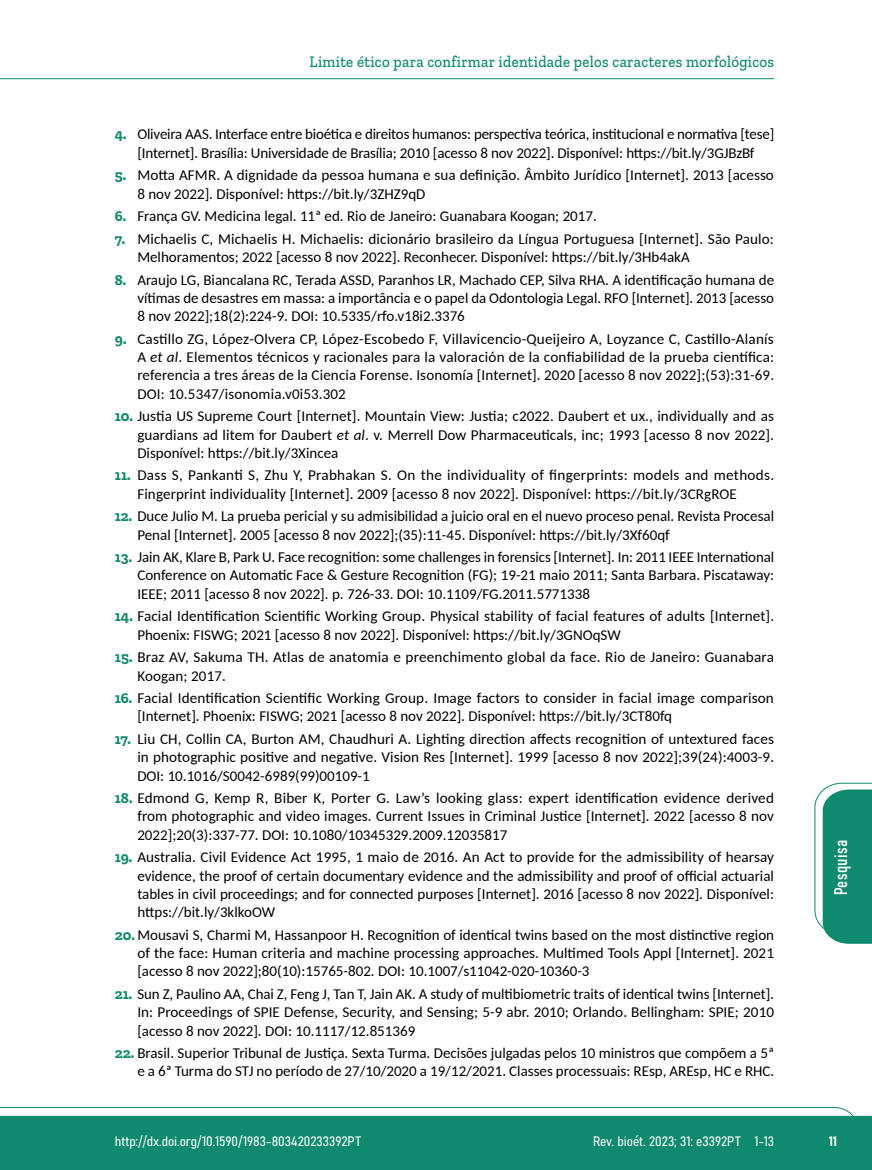
<style>
.page{position:relative;width:872px;height:1170px;background:#fff}
.page>*{position:absolute;margin:0;border:0;box-sizing:border-box;transform-origin:0 0}
.t1{font:18px "Bahnschrift";letter-spacing:.02em;color:#fff}
.t2{font:500 16.5px "Zilla Slab";letter-spacing:.02em;color:#108a6e;scale:.9 1}
.t3{font:15px/18.3px "Carlito";color:#000;text-align:justify}
.t4{font:13.5px "Bahnschrift";color:#fff}
.s1{font-family:"Zilla Slab";font-weight:700;color:#108a6e}
.s2{font-style:italic}
</style>
<div class="page">
<svg style="left:0;top:1107px;width:859px;height:62px;background:#2e9880"></svg>
<hr style="left:0;top:78px;width:774px;height:1px;background:#108a6e">
<svg style="left:814px;top:782px;width:58px;height:161px"></svg>
<p class="t2" style="left:310px;top:53px;width:517px">Limite ético para confirmar identidade pelos caracteres morfológicos</p>
<p class="t3" style="left:115px;top:125px;width:661px;text-align:center"><span class="s1">4.</span> Oliveira AAS. Interface entre bioética e direitos humanos: perspectiva teórica, institucional e normativa [tese] [Internet]. Brasília: Universidade de Brasília; 2010 [acesso 8 nov 2022]. Disponível: https://bit.ly/3GJBzBf</p>
<p class="t3" style="left:137px;top:165px;width:638px;text-indent:-22px"><span class="s1">5.</span> Motta AFMR. A dignidade da pessoa humana e sua definição. Âmbito Jurídico [Internet]. 2013 [acesso<br>8 nov 2022]. Disponível: https://bit.ly/3ZHZ9qD</p>
<p class="t3" style="left:115px;top:206px;width:483px"><span class="s1">6.</span> França GV. Medicina legal. 11ª ed. Rio de Janeiro: Guanabara Koogan; 2017.</p>
<p class="t3" style="left:137px;top:229px;width:638px;text-indent:-22px"><span class="s1">7.</span> Michaelis C, Michaelis H. Michaelis: dicionário brasileiro da Língua Portuguesa [Internet]. São Paulo:<br>Melhoramentos; 2022 [acesso 8 nov 2022]. Reconhecer. Disponível: https://bit.ly/3Hb4akA</p>
<p class="t3" style="left:137px;top:270px;width:638px;text-indent:-22px"><span class="s1">8.</span> Araujo LG, Biancalana RC, Terada ASSD, Paranhos LR, Machado CEP, Silva RHA. A identificação humana de vítimas de desastres em massa: a importância e o papel da Odontologia Legal. RFO [Internet]. 2013 [acesso 8 nov 2022];18(2):224-9. DOI: 10.5335/rfo.v18i2.3376</p>
<p class="t3" style="left:137px;top:329px;width:638px;text-indent:-22px"><span class="s1">9.</span> Castillo ZG, López-Olvera CP, López-Escobedo F, Villavicencio-Queijeiro A, Loyzance C, Castillo-Alanís A <span class="s2">et al</span>. Elementos técnicos y racionales para la valoración de la confiabilidad de la prueba científica: referencia a tres áreas de la Ciencia Forense. Isonomía [Internet]. 2020 [acesso 8 nov 2022];(53):31-69.<br>DOI: 10.5347/isonomia.v0i53.302</p>
<p class="t3" style="left:137px;top:406px;width:638px;text-indent:-22px"><span class="s1">10.</span> Justia US Supreme Court [Internet]. Mountain View: Justia; c2022. Daubert et ux., individually and as guardians ad litem for Daubert <span class="s2">et al</span>. v. Merrell Dow Pharmaceuticals, inc; 1993 [acesso 8 nov 2022].<br>Disponível: https://bit.ly/3Xincea</p>
<p class="t3" style="left:137px;top:465px;width:638px;text-indent:-22px"><span class="s1">11.</span> Dass S, Pankanti S, Zhu Y, Prabhakan S. On the individuality of fingerprints: models and methods.<br>Fingerprint individuality [Internet]. 2009 [acesso 8 nov 2022]. Disponível: https://bit.ly/3CRgROE</p>
<p class="t3" style="left:137px;top:506px;width:638px;text-indent:-22px"><span class="s1">12.</span> Duce Julio M. La prueba pericial y su admisibilidad a juicio oral en el nuevo proceso penal. Revista Procesal<br>Penal [Internet]. 2005 [acesso 8 nov 2022];(35):11-45. Disponível: https://bit.ly/3Xf60qf</p>
<p class="t3" style="left:137px;top:547px;width:638px;text-indent:-22px"><span class="s1">13.</span> Jain AK, Klare B, Park U. Face recognition: some challenges in forensics [Internet]. In: 2011 IEEE International Conference on Automatic Face &amp; Gesture Recognition (FG); 19-21 maio 2011; Santa Barbara. Piscataway:<br>IEEE; 2011 [acesso 8 nov 2022]. p. 726-33. DOI: 10.1109/FG.2011.5771338</p>
<p class="t3" style="left:137px;top:606px;width:638px;text-indent:-22px"><span class="s1">14.</span> Facial Identification Scientific Working Group. Physical stability of facial features of adults [Internet].<br>Phoenix: FISWG; 2021 [acesso 8 nov 2022]. Disponível: https://bit.ly/3GNOqSW</p>
<p class="t3" style="left:137px;top:647px;width:638px;text-indent:-22px"><span class="s1">15.</span> Braz AV, Sakuma TH. Atlas de anatomia e preenchimento global da face. Rio de Janeiro: Guanabara<br>Koogan; 2017.</p>
<p class="t3" style="left:137px;top:688px;width:638px;text-indent:-22px"><span class="s1">16.</span> Facial Identification Scientific Working Group. Image factors to consider in facial image comparison [Internet]. Phoenix: FISWG; 2021 [acesso 8 nov 2022]. Disponível: https://bit.ly/3CT80fq</p>
<p class="t3" style="left:137px;top:729px;width:638px;text-indent:-22px"><span class="s1">17.</span> Liu CH, Collin CA, Burton AM, Chaudhuri A. Lighting direction affects recognition of untextured faces in photographic positive and negative. Vision Res [Internet]. 1999 [acesso 8 nov 2022];39(24):4003-9.<br>DOI: 10.1016/S0042-6989(99)00109-1</p>
<p class="t3" style="left:137px;top:788px;width:638px;text-indent:-22px"><span class="s1">18.</span> Edmond G, Kemp R, Biber K, Porter G. Law’s looking glass: expert identification evidence derived from photographic and video images. Current Issues in Criminal Justice [Internet]. 2022 [acesso 8 nov 2022];20(3):337-77. DOI: 10.1080/10345329.2009.12035817</p>
<p class="t3" style="left:137px;top:847px;width:638px;text-indent:-22px"><span class="s1">19.</span> Australia. Civil Evidence Act 1995, 1 maio de 2016. An Act to provide for the admissibility of hearsay evidence, the proof of certain documentary evidence and the admissibility and proof of official actuarial tables in civil proceedings; and for connected purposes [Internet]. 2016 [acesso 8 nov 2022]. Disponível: https://bit.ly/3klkoOW</p>
<p class="t3" style="left:137px;top:924px;width:638px;text-indent:-22px"><span class="s1">20.</span> Mousavi S, Charmi M, Hassanpoor H. Recognition of identical twins based on the most distinctive region of the face: Human criteria and machine processing approaches. Multimed Tools Appl [Internet]. 2021 [acesso 8 nov 2022];80(10):15765-802. DOI: 10.1007/s11042-020-10360-3</p>
<p class="t3" style="left:137px;top:983px;width:638px;text-indent:-22px"><span class="s1">21.</span> Sun Z, Paulino AA, Chai Z, Feng J, Tan T, Jain AK. A study of multibiometric traits of identical twins [Internet].<br>In: Proceedings of SPIE Defense, Security, and Sensing; 5-9 abr. 2010; Orlando. Bellingham: SPIE; 2010 [acesso 8 nov 2022]. DOI: 10.1117/12.851369</p>
<p class="t3" style="left:115px;top:1043px;width:661px;text-align:right"><span class="s1">22.</span> Brasil. Superior Tribunal de Justiça. Sexta Turma. Decisões julgadas pelos 10 ministros que compõem a 5ª e a 6ª Turma do STJ no período de 27/10/2020 a 19/12/2021. Classes processuais: REsp, AREsp, HC e RHC.</p>
<p class="t1" style="left:827px;top:895px;width:57px;rotate:-90deg">Pesquisa</p>
<p class="t4" style="left:115px;top:1131px;width:248px">http://dx.doi.org/10.1590/1983-803420233392PT</p>
<p class="t4" style="left:593px;top:1131px;width:182px">Rev. bioét. 2023; 31: e3392PT 1-13</p>
<p class="t4" style="left:829px;top:1130px;width:9px">11</p>
</div>
